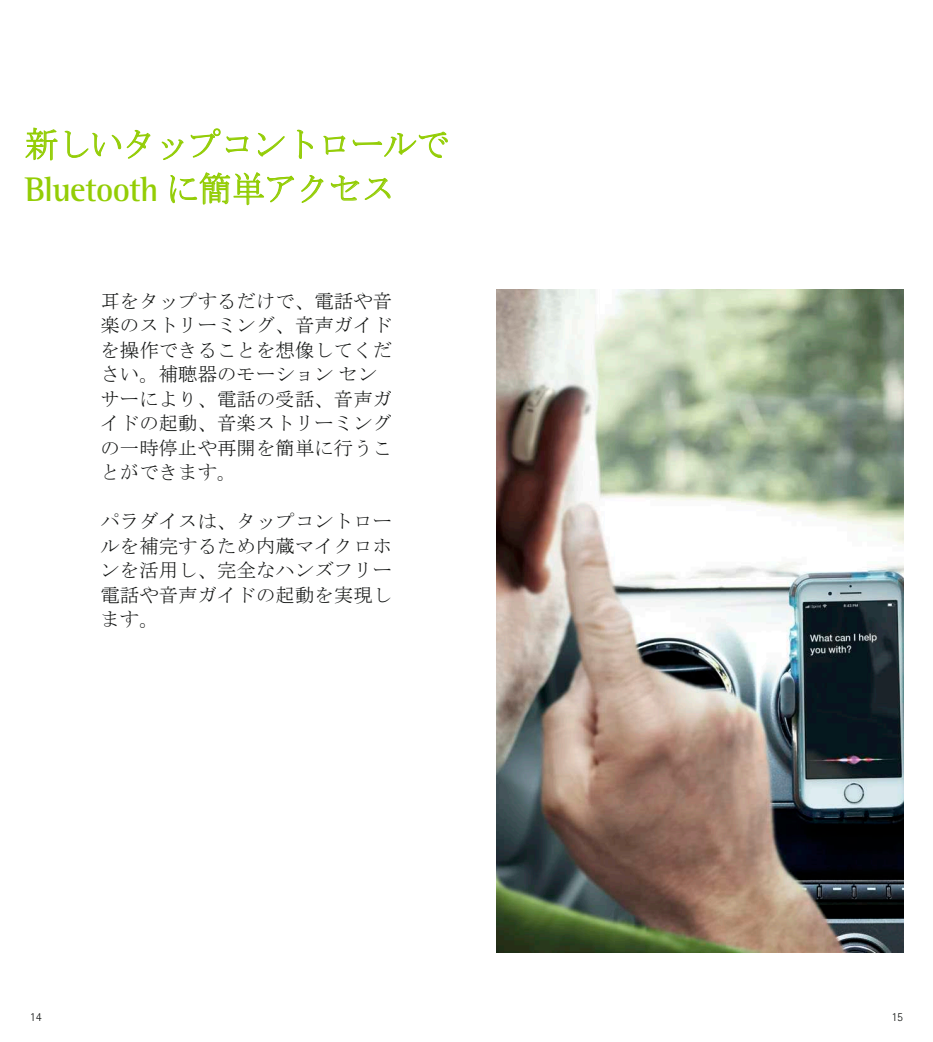
<style>
.page{position:relative;width:933px;height:1042px;background:#fff}
.page>*{position:absolute;margin:0;border:0;box-sizing:border-box;transform-origin:0 0}
.t1{font:700 35px "Rotis Semi Serif Pro";letter-spacing:-.02em;color:#93cd05;scale:.95 1}
.t2{font:35px "MS Mincho";letter-spacing:-.02em;color:#93cd05;scale:.95 1}
.t3{font:19.25px/24.5px "MS Mincho";letter-spacing:.01em;color:#0f1110}
.t4{font:300 12.25px "Rotis Sans Serif Pro";color:#0f1110}
.s1{font-family:"MS Mincho";font-weight:400}
</style>
<div class="page">
<img style="left:496px;top:290px;width:407px;height:662px">
<svg style="left:25px;top:127px;width:32px;height:33px"></svg>
<svg style="left:65px;top:129px;width:86px;height:30px"></svg>
<svg style="left:162px;top:139px;width:22px;height:21px"></svg>
<svg style="left:190px;top:128px;width:59px;height:30px"></svg>
<svg style="left:258px;top:133px;width:27px;height:24px"></svg>
<svg style="left:297px;top:129px;width:16px;height:30px"></svg>
<svg style="left:324px;top:135px;width:22px;height:20px"></svg>
<svg style="left:352px;top:131px;width:96px;height:27px"></svg>
<svg style="left:170px;top:172px;width:124px;height:33px"></svg>
<svg style="left:301px;top:175px;width:23px;height:28px"></svg>
<svg style="left:330px;top:175px;width:61px;height:26px"></svg>
<h1 class="t2" style="left:25px;top:127px;width:448px">新しいタップコントロールで</h1>
<h1 class="t1" style="left:25px;top:169px;width:391px">Bluetooth <span class="s1">に簡単アクセス</span></h1>
<p class="t3" style="left:100px;top:288px;width:293px">耳をタップするだけで、電話や音楽のストリーミング、音声ガイドを操作できることを想像してください。補聴器のモーションセンサーにより、電話の受話、音声ガイドの起動、音楽ストリーミングの一時停止や再開を簡単に行うことができます。</p>
<p class="t3" style="left:100px;top:509px;width:293px;text-align:justify">パラダイスは、タップコントロールを補完するため内蔵マイクロホンを活用し、完全なハンズフリー電話や音声ガイドの起動を実現します。</p>
<p class="t4" style="left:30px;top:1011px;width:13px">14</p>
<p class="t4" style="left:891px;top:1011px;width:13px">15</p>
</div>
